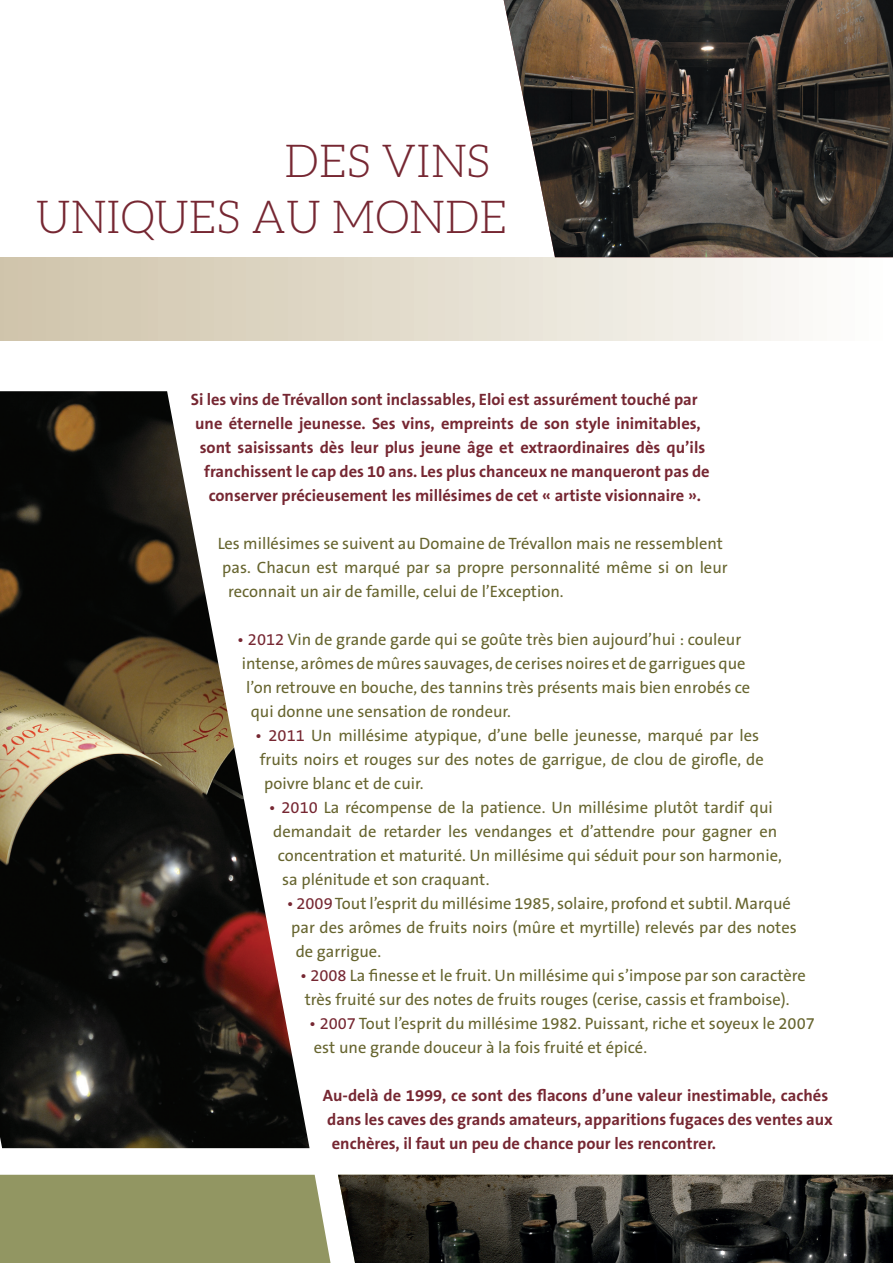
<style>
.page{position:relative;width:893px;height:1263px;background:#fff}
.page>*{position:absolute;margin:0;border:0;box-sizing:border-box;transform-origin:0 0}
.t1{font:300 45.6px "Aleo";color:#762732}
.t2{font:16.5px/24px "The Sans B5 Plain";color:#66642e}
.t3{font:700 16.5px/24px "The Sans B7";color:#762732}
.s1{color:#762732}
</style>
<div class="page">
<div style="left:0;top:257px;width:893px;height:83px;background:linear-gradient(to right,#cec3a8,#fdfdfc)"></div>
<img style="left:504px;top:0;width:389px;height:257px">
<img style="left:0;top:391px;width:310px;height:757px">
<div style="left:0;top:1175px;width:331px;height:88px;background:#929662"></div>
<img style="left:338px;top:1175px;width:555px;height:88px">
<h1 class="t1" style="left:284px;top:137px;width:207px">DES VINS</h1>
<h1 class="t1" style="left:36px;top:192px;width:473px">UNIQUES AU MONDE</h1>
<p class="t3" style="left:191px;top:388px;width:508px">Si les vins de Trévallon sont inclassables, Eloi est assurément touché par</p>
<p class="t3" style="left:195px;top:412px;width:507px">une éternelle jeunesse. Ses vins, empreints de son style inimitables,</p>
<p class="t3" style="left:200px;top:436px;width:507px">sont saisissants dès leur plus jeune âge et extraordinaires dès qu’ils</p>
<p class="t3" style="left:204px;top:460px;width:507px">franchissent le cap des 10 ans. Les plus chanceux ne manqueront pas de</p>
<p class="t3" style="left:209px;top:484px;width:494px">conserver précieusement les millésimes de cet « artiste visionnaire ».</p>
<p class="t2" style="left:218px;top:532px;width:507px">Les millésimes se suivent au Domaine de Trévallon mais ne ressemblent</p>
<p class="t2" style="left:222px;top:556px;width:507px">pas. Chacun est marqué par sa propre personnalité même si on leur</p>
<p class="t2" style="left:228px;top:580px;width:337px">reconnait un air de famille, celui de l’Exception.</p>
<p class="t2" style="left:237px;top:628px;width:506px"><span class="s1">• 2012</span> Vin de grande garde qui se goûte très bien aujourd’hui : couleur</p>
<p class="t2" style="left:242px;top:652px;width:505px">intense, arômes de mûres sauvages, de cerises noires et de garrigues que</p>
<p class="t2" style="left:246px;top:676px;width:506px">l’on retrouve en bouche, des tannins très présents mais bien enrobés ce</p>
<p class="t2" style="left:251px;top:700px;width:262px">qui donne une sensation de rondeur.</p>
<p class="t2" style="left:255px;top:724px;width:510px"><span class="s1">• 2011</span> Un millésime atypique, d’une belle jeunesse, marqué par les fruits noirs et rouges sur des notes de garrigue, de clou de girofle, de poivre blanc et de cuir.</p>
<p class="t2" style="left:269px;top:796px;width:505px"><span class="s1">• 2010</span> La récompense de la patience. Un millésime plutôt tardif qui</p>
<p class="t2" style="left:273px;top:820px;width:506px">demandait de retarder les vendanges et d’attendre pour gagner en</p>
<p class="t2" style="left:278px;top:844px;width:506px">concentration et maturité. Un millésime qui séduit pour son harmonie,</p>
<p class="t2" style="left:282px;top:868px;width:209px">sa plénitude et son craquant.</p>
<p class="t2" style="left:287px;top:892px;width:511px"><span class="s1">• 2009</span>Tout l’esprit du millésime 1985, solaire, profond et subtil. Marqué par des arômes de fruits noirs (mûre et myrtille) relevés par des notes de garrigue.</p>
<p class="t2" style="left:300px;top:964px;width:507px"><span class="s1">• 2008</span> La finesse et le fruit. Un millésime qui s’impose par son caractère très fruité sur des notes de fruits rouges (cerise, cassis et framboise).</p>
<p class="t2" style="left:309px;top:1012px;width:507px"><span class="s1">• 2007</span> Tout l’esprit du millésime 1982. Puissant, riche et soyeux le 2007 est une grande douceur à la fois fruité et épicé.</p>
<p class="t3" style="left:323px;top:1084px;width:511px">Au-delà de 1999, ce sont des flacons d’une valeur inestimable, cachés dans les caves des grands amateurs, apparitions fugaces des ventes aux enchères, il faut un peu de chance pour les rencontrer.</p>
</div>
